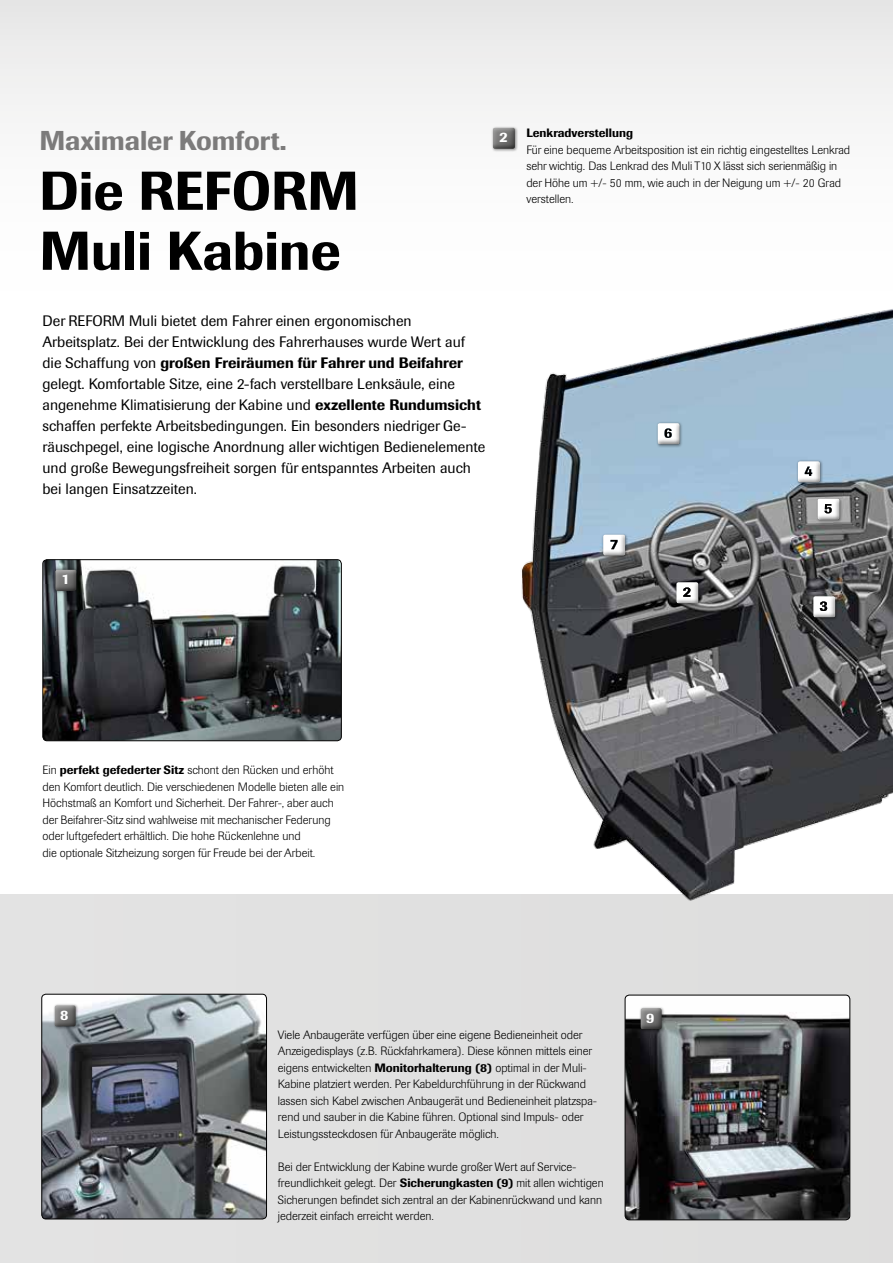
<style>
.page{position:relative;width:893px;height:1263px;background:#fff}
.page>*{position:absolute;margin:0;border:0;box-sizing:border-box;transform-origin:0 0}
.t1{font:500 54px/60px "Imago BQ";color:#000}
.t2{font:500 27px "Imago BQ";color:#7c7b7b}
.t3{font:15px/21px "Imago BQ";color:#000}
.t4{font:500 14.25px "Imago BQ";color:#fff}
.t5{font:300 12px/16.5px "Imago BQ";color:#000}
.t6{font:500 12px "Imago BQ";color:#000}
.s1{font-weight:500}
</style>
<div class="page">
<div style="left:0;top:894px;width:893px;height:369px;background:#e0e0e0"></div>
<div style="left:0;top:0;width:893px;height:355px;background:linear-gradient(to bottom,#ebebeb,#fff)"></div>
<img style="left:625px;top:995px;width:225px;height:225px">
<div style="left:625px;top:995px;width:225px;height:225px;border:1px solid #000;border-radius:4px"></div>
<img style="left:43px;top:560px;width:298px;height:181px">
<div style="left:43px;top:559px;width:299px;height:182px;border:1px solid #000;border-radius:4px"></div>
<div style="left:52px;top:566px;width:28px;height:29px;background:#000;opacity:.6"></div>
<div style="left:54px;top:568px;width:29px;height:24px;background:#000;opacity:.75"></div>
<img style="left:42px;top:994px;width:225px;height:225px">
<div style="left:41px;top:994px;width:226px;height:225px;border:1px solid #000;border-radius:4px"></div>
<div style="left:53px;top:1003px;width:26px;height:27px;background:#000;opacity:.4"></div>
<div style="left:53px;top:1004px;width:29px;height:24px;background:#000;opacity:.75"></div>
<div style="left:491px;top:126px;width:27px;height:26px;background:#000;opacity:.4"></div>
<div style="left:492px;top:126px;width:30px;height:24px;background:#000;opacity:.75"></div>
<div style="left:639px;top:1006px;width:26px;height:27px;background:#000;opacity:.4"></div>
<div style="left:639px;top:1006px;width:29px;height:24px;background:#000;opacity:.75"></div>
<img style="left:498px;top:267px;width:395px;height:634px">
<div style="left:656px;top:421px;width:27px;height:27px;background:#000;opacity:.4"></div>
<div style="left:656px;top:422px;width:31px;height:24px;background:#000;opacity:.75"></div>
<div style="left:811px;top:594px;width:27px;height:27px;background:#000;opacity:.4"></div>
<div style="left:812px;top:595px;width:30px;height:24px;background:#000;opacity:.75"></div>
<div style="left:796px;top:459px;width:27px;height:27px;background:#000;opacity:.4"></div>
<div style="left:797px;top:460px;width:30px;height:24px;background:#000;opacity:.75"></div>
<div style="left:816px;top:497px;width:27px;height:26px;background:#000;opacity:.4"></div>
<div style="left:816px;top:497px;width:30px;height:24px;background:#000;opacity:.75"></div>
<div style="left:675px;top:580px;width:27px;height:27px;background:#000;opacity:.4"></div>
<div style="left:675px;top:581px;width:30px;height:24px;background:#000;opacity:.75"></div>
<div style="left:601px;top:533px;width:27px;height:26px;background:#000;opacity:.4"></div>
<div style="left:602px;top:533px;width:30px;height:24px;background:#000;opacity:.75"></div>
<h2 class="t2" style="left:39px;top:124px;width:249px">Maximaler Komfort.</h2>
<h1 class="t1" style="left:39px;top:161px;width:321px">Die REFORM<br>Muli Kabine</h1>
<p class="t4" style="left:499px;top:129px;width:10px">2</p>
<p class="t3" style="left:43px;top:310px;width:444px">Der REFORM Muli bietet dem Fahrer einen ergonomischen Arbeitsplatz. Bei der Entwicklung des Fahrerhauses wurde Wert auf die Schaffung von <span class="s1">großen Freiräumen für Fahrer und Beifahrer </span>gelegt. Komfortable Sitze, eine 2-fach verstellbare Lenksäule, eine angenehme Klimatisierung der Kabine und <span class="s1">exzellente Rundumsicht </span>schaffen perfekte Arbeitsbedingungen. Ein besonders niedriger Ge&shy;räuschpegel, eine logische Anordnung aller wichtigen Bedienelemente und große Bewegungsfreiheit sorgen für entspanntes Arbeiten auch bei langen Einsatzzeiten.</p>
<p class="t6" style="left:526px;top:126px;width:108px">Lenkradverstellung</p>
<p class="t5" style="left:526px;top:141px;width:325px">Für eine bequeme Arbeitsposition ist ein richtig eingestelltes Lenkrad sehr wichtig. Das Lenkrad des Muli T10 X lässt sich serienmäßig in der Höhe um +/- 50 mm, wie auch in der Neigung um +/- 20 Grad verstellen.</p>
<p class="t4" style="left:61px;top:571px;width:10px">1</p>
<p class="t5" style="left:43px;top:762px;width:303px">Ein <span class="s1">perfekt gefederter Sitz</span> schont den Rücken und erhöht den Komfort deutlich. Die verschiedenen Modelle bieten alle ein Höchstmaß an Komfort und Sicherheit. Der Fahrer-, aber auch der Beifahrer-Sitz sind wahlweise mit mechanischer Federung oder luftgefedert erhältlich. Die hohe Rückenlehne und<br>die optionale Sitzheizung sorgen für Freude bei der Arbeit.</p>
<p class="t4" style="left:60px;top:1006px;width:10px">8</p>
<p class="t4" style="left:646px;top:1009px;width:10px">9</p>
<p class="t5" style="left:278px;top:1027px;width:321px">Viele Anbaugeräte verfügen über eine eigene Bedieneinheit oder Anzeigedisplays (z.B. Rückfahrkamera). Diese können mittels einer eigens entwickelten <span class="s1">Monitorhalterung (8)</span> optimal in der Muli-Kabine platziert werden. Per Kabeldurchführung in der Rückwand lassen sich Kabel zwischen Anbaugerät und Bedieneinheit platzspa&shy;rend und sauber in die Kabine führen. Optional sind Impuls- oder Leistungssteckdosen für Anbaugeräte möglich.</p>
<p class="t5" style="left:278px;top:1159px;width:327px">Bei der Entwicklung der Kabine wurde großer Wert auf Service&shy;freundlichkeit gelegt. Der <span class="s1">Sicherungkasten (9)</span> mit allen wichtigen Sicherungen befindet sich zentral an der Kabinenrückwand und kann jederzeit einfach erreicht werden.</p>
</div>
